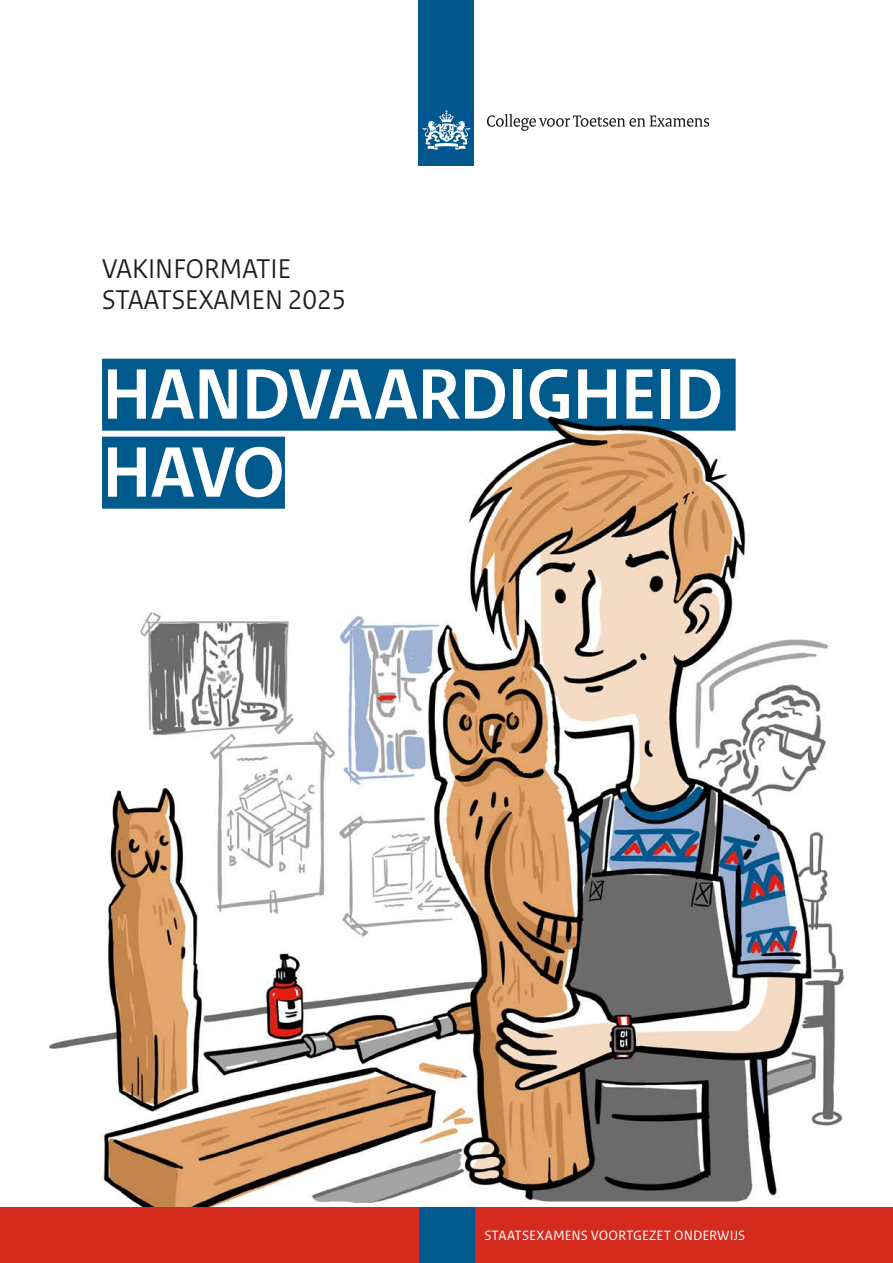
<style>
.page{position:relative;width:893px;height:1263px;background:#fff}
.page>*{position:absolute;margin:0;border:0;box-sizing:border-box;transform-origin:0 0}
.H1_titel{font:700 75px/78px "Rijksoverheid Sans Heading";letter-spacing:-.015em;color:#fff}
.P_subtitel{font:28.5px "Rijksoverheid Sans Heading";color:#1d1d1b}
.t1{font:14.25px "Rijksoverheid Sans Text";letter-spacing:.005em;color:#fff}
</style>
<div class="page">
<img style="left:13px;top:34px;width:867px;height:1174px">
<div style="left:0;top:1208px;width:893px;height:55px;background:#d52b1e"></div>
<div style="left:419px;top:1208px;width:55px;height:55px;background:#005a8d"></div>
<div style="left:419px;top:0;width:55px;height:165px;background:#00588e"></div>
<svg style="left:423px;top:110px;width:47px;height:40px"></svg>
<svg style="left:487px;top:114px;width:222px;height:17px"></svg>
<div style="left:102px;top:359px;width:634px;height:72px;background:#005a8d"></div>
<div style="left:102px;top:437px;width:183px;height:72px;background:#005a8d"></div>
<img style="left:500px;top:416px;width:227px;height:40px">
<p class="P_subtitel" style="left:102px;top:252px;width:191px">VAKINFORMATIE</p>
<p class="P_subtitel" style="left:102px;top:283px;width:246px">STAATSEXAMEN 2025</p>
<h1 class="H1_titel" style="left:102px;top:357px;width:623px">HANDVAARDIGHEID<br>HAVO</h1>
<p class="t1" style="left:484px;top:1227px;width:263px">STAATSEXAMENS VOORTGEZET ONDERWIJS</p>
</div>
